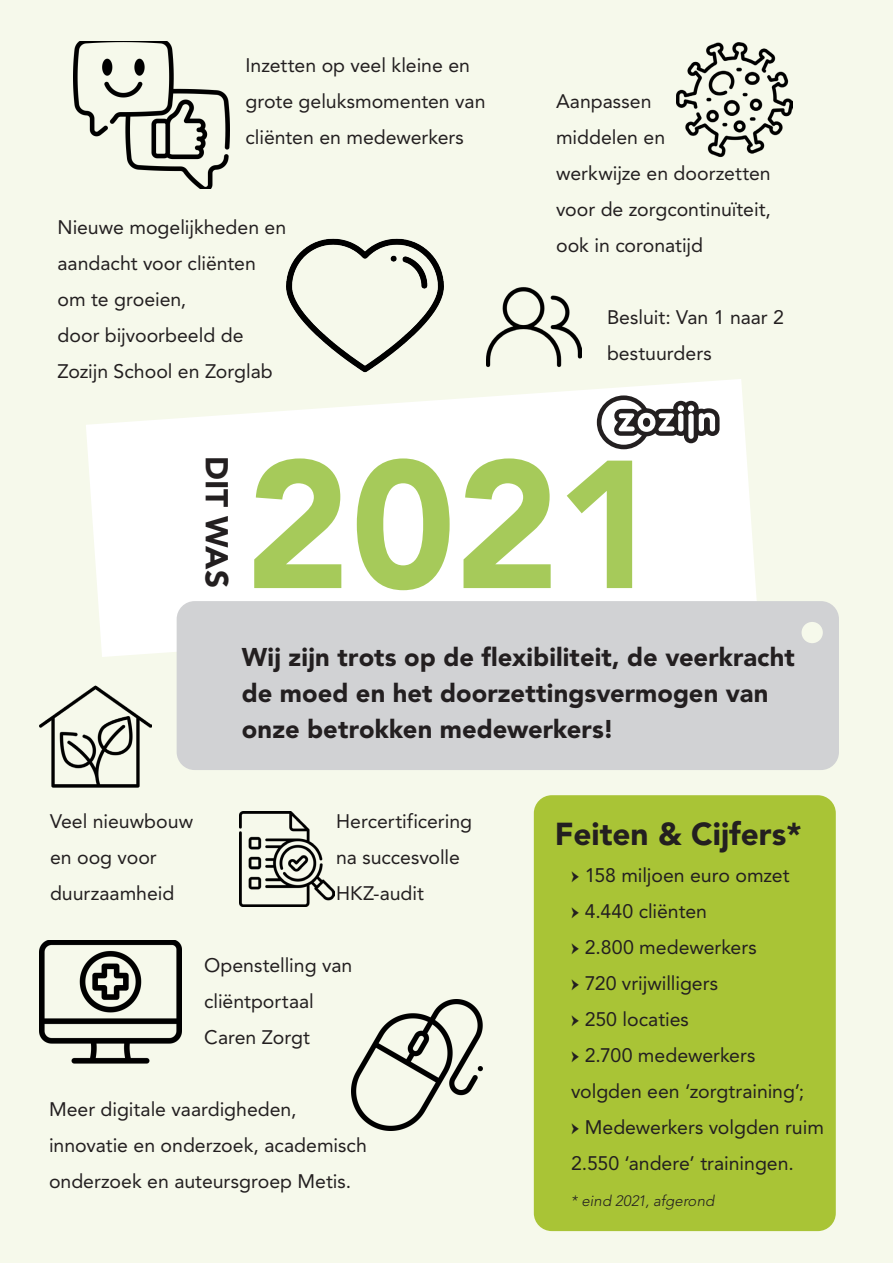
<style>
.page{position:relative;width:893px;height:1263px;background:#f6f9eb}
.page>*{position:absolute;margin:0;border:0;box-sizing:border-box;transform-origin:0 0}
.t1{font:900 180px "Avenir LT Std";color:#9cc548}
.t2{font:900 31.5px "Avenir LT Std";color:#231f20}
.t3{font:900 25.5px/36px "Avenir LT Std";letter-spacing:.005em;color:#231f20}
.t4{font:19.5px/36px "Avenir LT Std";color:#231f20}
.t5{font:italic 300 15px "Avenir LT Std";letter-spacing:.005em;color:#231f20}
.s1{font-family:"Minion Pro"}
</style>
<div class="page">
<svg style="left:86px;top:379px;width:671px;height:278px"></svg>
<img style="left:73px;top:41px;width:157px;height:147px">
<img style="left:40px;top:684px;width:111px;height:105px">
<img style="left:676px;top:41px;width:116px;height:116px">
<img style="left:40px;top:941px;width:142px;height:130px">
<img style="left:486px;top:282px;width:95px;height:89px">
<img style="left:287px;top:227px;width:156px;height:157px">
<div style="left:177px;top:601px;width:662px;height:169px;background:#d1d2d4;border-radius:18px"></div>
<img style="left:351px;top:999px;width:131px;height:131px">
<div style="left:801px;top:622px;width:22px;height:21px;background:#f6f9eb;border-radius:50%"></div>
<img style="left:239px;top:811px;width:95px;height:95px">
<div style="left:534px;top:795px;width:302px;height:436px;background:#a9c436;border-radius:18px"></div>
<svg style="left:597px;top:395px;width:122px;height:54px"></svg>
<p class="t4" style="left:246px;top:47px;width:241px">Inzetten op veel kleine en grote geluksmomenten van cliënten en medewerkers</p>
<p class="t4" style="left:58px;top:209px;width:230px">Nieuwe mogelijkheden en aandacht voor cliënten</p>
<p class="t4" style="left:58px;top:281px;width:130px">om te groeien,</p>
<p class="t4" style="left:58px;top:317px;width:217px">door bijvoorbeeld de<br>Zozijn School en Zorglab</p>
<p class="t4" style="left:556px;top:83px;width:97px">Aanpassen</p>
<p class="t4" style="left:556px;top:119px;width:111px">middelen en</p>
<p class="t4" style="left:556px;top:155px;width:216px;text-align:justify">werkwijze en doorzetten voor de zorgcontinuïteit, ook in coronatijd</p>
<p class="t4" style="left:607px;top:299px;width:179px">Besluit: Van 1 naar 2 bestuurders</p>
<p class="t2" style="left:236px;top:456px;width:133px;rotate:90deg">DIT WAS</p>
<h1 class="t1" style="left:246px;top:416px;width:416px">2021</h1>
<p class="t3" style="left:242px;top:639px;width:554px">Wij zijn trots op de flexibiliteit, de veerkracht de moed en het doorzettingsvermogen van onze betrokken medewerkers!</p>
<p class="t4" style="left:50px;top:803px;width:145px">Veel nieuwbouw</p>
<p class="t4" style="left:50px;top:839px;width:108px">en oog voor</p>
<p class="t4" style="left:50px;top:875px;width:126px">duurzaamheid</p>
<p class="t4" style="left:336px;top:803px;width:137px">Hercertificering</p>
<p class="t4" style="left:336px;top:839px;width:125px">na succesvolle</p>
<p class="t4" style="left:336px;top:875px;width:89px">HKZ-audit</p>
<p class="t4" style="left:204px;top:947px;width:150px">Openstelling van cliëntportaal</p>
<p class="t4" style="left:204px;top:1019px;width:107px">Caren Zorgt</p>
<p class="t4" style="left:49px;top:1091px;width:319px">Meer digitale vaardigheden, innovatie en onderzoek, academisch onderzoek en auteursgroep Metis.</p>
<p class="t2" style="left:555px;top:815px;width:248px">Feiten &amp; Cijfers*</p>
<p class="t4" style="left:571px;top:857px;width:220px"><span class="s1">→</span> 158 miljoen euro omzet</p>
<p class="t4" style="left:571px;top:893px;width:138px"><span class="s1">→</span> 4.440 cliënten</p>
<p class="t4" style="left:571px;top:929px;width:187px"><span class="s1">→</span> 2.800 medewerkers</p>
<p class="t4" style="left:571px;top:965px;width:149px"><span class="s1">→</span> 720 vrijwilligers</p>
<p class="t4" style="left:571px;top:1001px;width:119px"><span class="s1">→</span> 250 locaties</p>
<p class="t4" style="left:571px;top:1037px;width:235px"><span class="s1">→</span> 2.700 medewerkers volgden een ‘zorgtraining’;</p>
<p class="t4" style="left:571px;top:1109px;width:254px"><span class="s1">→</span> Medewerkers volgden ruim<br>2.550 ‘andere’ trainingen.</p>
<p class="t5" style="left:571px;top:1192px;width:145px">* eind 2021, afgerond</p>
</div>
